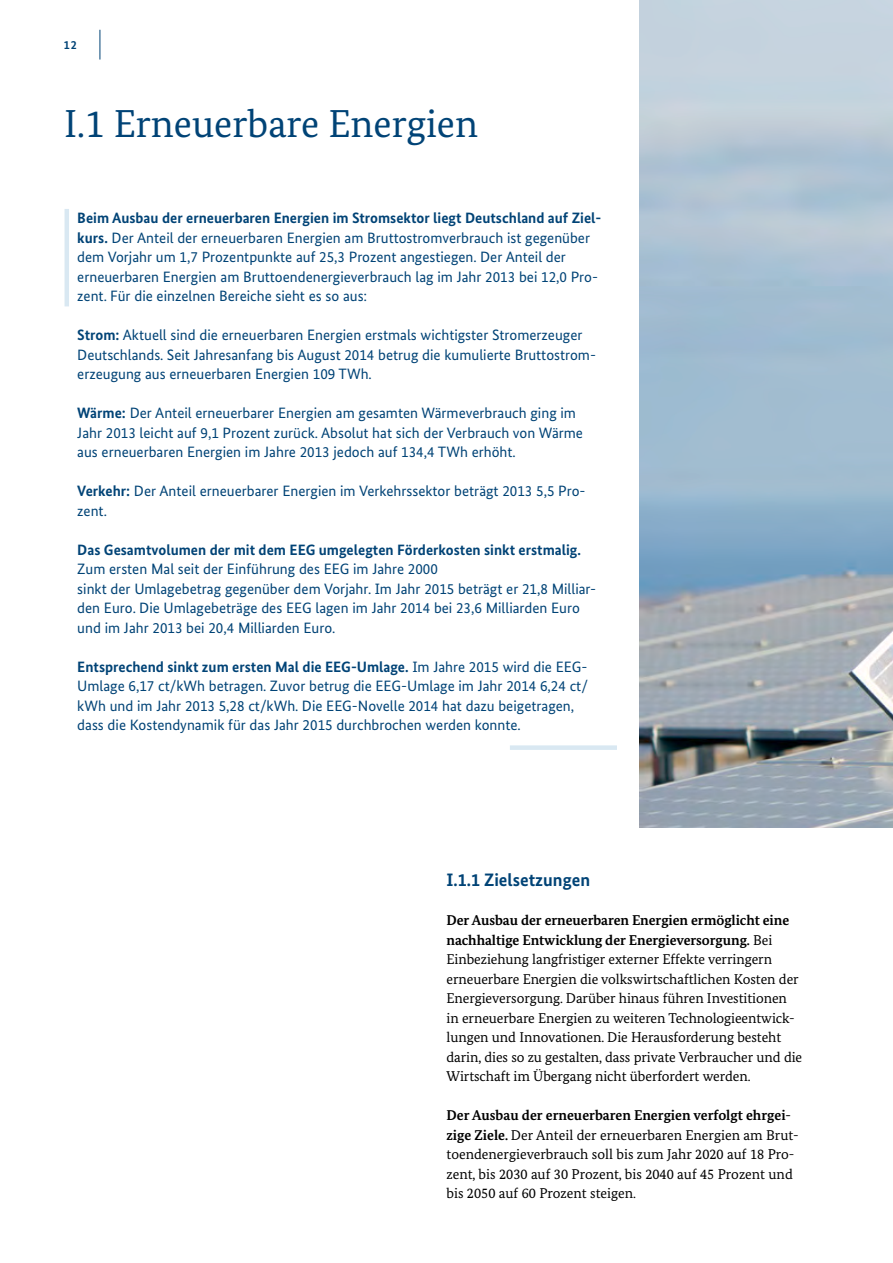
<style>
.page{position:relative;width:893px;height:1263px;background:#fff}
.page>*{position:absolute;margin:0;border:0;box-sizing:border-box;transform-origin:0 0}
.t1{font:39px "Bundes Serif";color:#004376}
.t2{font:700 18px "Bundes Sans";color:#004376}
.t3{font:15px/19.5px "Bundes Sans";color:#004376}
.t4{font:14.25px/19.5px "Bundes Serif";letter-spacing:-.005em;color:#000}
.t5{font:700 12px "Bundes Sans";color:#004376}
.s1{font-weight:700}
</style>
<div class="page">
<img style="left:639px;top:0;width:254px;height:828px">
<hr style="left:100px;top:30px;width:1px;height:30px;background:#004376">
<hr style="left:65px;top:209px;width:4px;height:97px;background:#d9e8f2">
<div style="left:510px;top:745px;width:107px;height:5px;background:#d9e8f2"></div>
<p class="t5" style="left:64px;top:37px;width:15px">12</p>
<h2 class="t1" style="left:64px;top:99px;width:415px">I.1 Erneuerbare Energien</h2>
<p class="t3" style="left:77px;top:208px;width:525px"><span class="s1">Beim Ausbau der erneuerbaren Energien im Stromsektor liegt Deutschland auf Ziel&shy;kurs.</span> Der Anteil der erneuerbaren Energien am Bruttostromverbrauch ist gegenüber dem Vorjahr um 1,7 Prozentpunkte auf 25,3 Prozent angestiegen. Der Anteil der erneuerbaren Energien am Bruttoendenergieverbrauch lag im Jahr 2013 bei 12,0 Pro&shy;zent. Für die einzelnen Bereiche sieht es so aus:</p>
<p class="t3" style="left:77px;top:325px;width:520px"><span class="s1">Strom:</span> Aktuell sind die erneuerbaren Energien erstmals wichtigster Stromerzeuger<br>Deutschlands. Seit Jahresanfang bis August 2014 betrug die kumulierte Bruttostrom&shy;erzeugung aus erneuerbaren Energien 109 TWh.</p>
<p class="t3" style="left:77px;top:403px;width:507px"><span class="s1">Wärme:</span> Der Anteil erneuerbarer Energien am gesamten Wärmeverbrauch ging im<br>Jahr 2013 leicht auf 9,1 Prozent zurück. Absolut hat sich der Verbrauch von Wärme aus erneuerbaren Energien im Jahre 2013 jedoch auf 134,4 TWh erhöht.</p>
<p class="t3" style="left:77px;top:481px;width:510px"><span class="s1">Verkehr:</span> Der Anteil erneuerbarer Energien im Verkehrssektor beträgt 2013 5,5 Pro&shy;zent.</p>
<p class="t3" style="left:77px;top:540px;width:520px"><span class="s1">Das Gesamtvolumen der mit dem EEG umgelegten Förderkosten sinkt erstmalig.<br></span>Zum ersten Mal seit der Einführung des EEG im Jahre 2000<br>sinkt der Umlagebetrag gegenüber dem Vorjahr. Im Jahr 2015 beträgt er 21,8 Milliar&shy;den Euro. Die Umlagebeträge des EEG lagen im Jahr 2014 bei 23,6 Milliarden Euro und im Jahr 2013 bei 20,4 Milliarden Euro.</p>
<p class="t3" style="left:77px;top:657px;width:512px"><span class="s1">Entsprechend sinkt zum ersten Mal die EEG-Umlage.</span> Im Jahre 2015 wird die EEG-Umlage 6,17 ct/kWh betragen. Zuvor betrug die EEG-Umlage im Jahr 2014 6,24 ct/ kWh und im Jahr 2013 5,28 ct/kWh. Die EEG-Novelle 2014 hat dazu beigetragen, dass die Kostendynamik für das Jahr 2015 durchbrochen werden konnte.</p>
<h3 class="t2" style="left:446px;top:869px;width:145px">I.1.1 Zielsetzungen</h3>
<p class="t4" style="left:446px;top:911px;width:357px"><span class="s1">Der Ausbau der erneuerbaren Energien ermöglicht eine nachhaltige Entwicklung der Energieversorgung.</span> Bei Einbeziehung langfristiger externer Effekte verringern erneuerbare Energien die volkswirtschaftlichen Kosten der Energieversorgung. Darüber hinaus führen Investitionen in erneuerbare Energien zu weiteren Technologieentwick&shy;lungen und Innovationen. Die Herausforderung besteht darin, dies so zu gestalten, dass private Verbraucher und die Wirtschaft im Übergang nicht überfordert werden.</p>
<p class="t4" style="left:446px;top:1105px;width:354px"><span class="s1">Der Ausbau der erneuerbaren Energien verfolgt ehrgei&shy;zige Ziele.</span> Der Anteil der erneuerbaren Energien am Brut&shy;toendenergieverbrauch soll bis zum Jahr 2020 auf 18 Pro&shy;zent, bis 2030 auf 30 Prozent, bis 2040 auf 45 Prozent und bis 2050 auf 60 Prozent steigen.</p>
</div>
